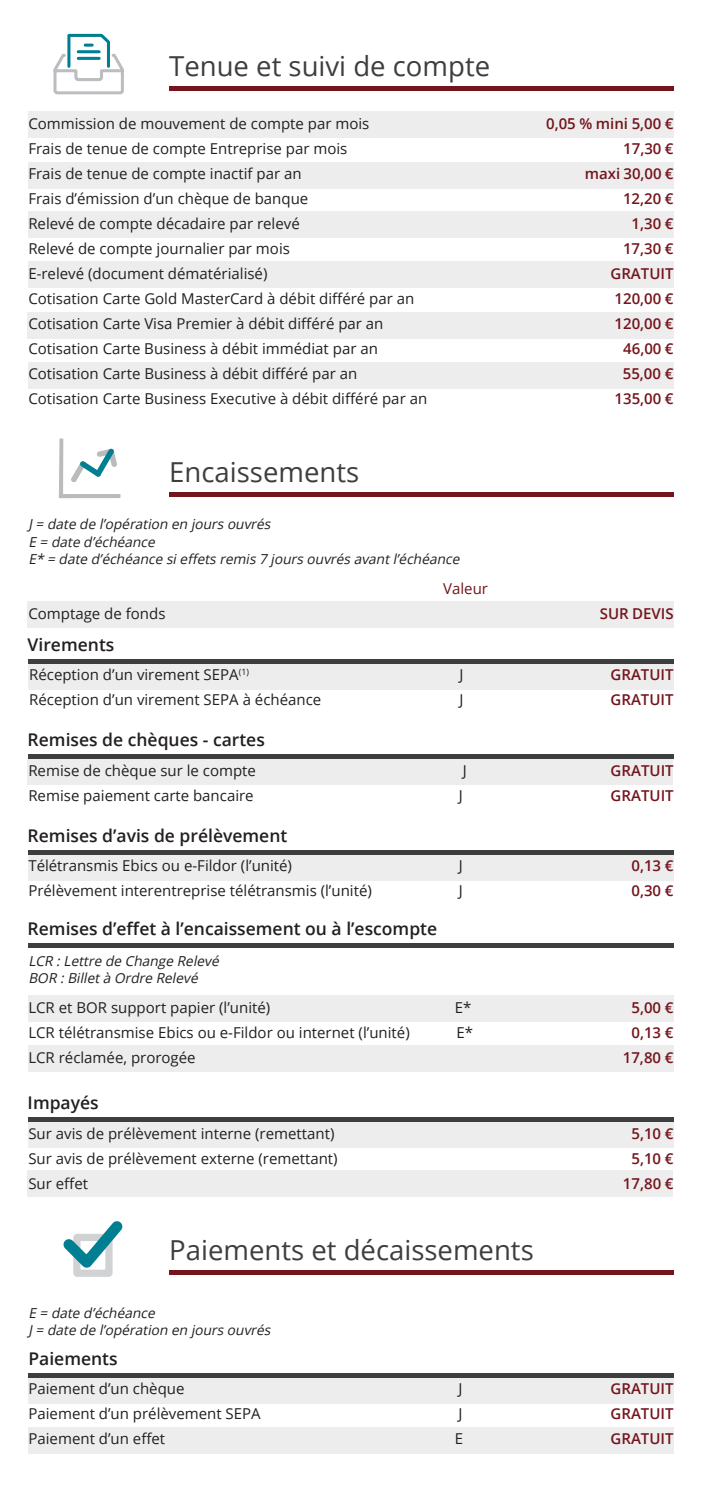
<style>
.page{position:relative;width:702px;height:1489px;background:#fff}
.page>*{position:absolute;margin:0;border:0;box-sizing:border-box;transform-origin:0 0}
.t1{font:27.5px "Open Sans";color:#3e3e3e}
.t2{font:600 17.5px "Open Sans";color:#231f20}
.t3{font:15px "Open Sans";color:#231f20}
.t4{font:600 15px "Open Sans";color:#74141c}
.t5{font:15px "Open Sans";color:#74141c}
.t6{font:italic 13.75px "Open Sans";color:#231f20}
</style>
<div class="page">
<div style="left:28px;top:1427px;width:645px;height:26px;background:#ededed"></div>
<div style="left:28px;top:1377px;width:645px;height:26px;background:#ededed"></div>
<div style="left:28px;top:1170px;width:645px;height:26px;background:#ededed"></div>
<div style="left:28px;top:1121px;width:645px;height:26px;background:#ededed"></div>
<div style="left:28px;top:1045px;width:645px;height:26px;background:#ededed"></div>
<div style="left:28px;top:995px;width:645px;height:26px;background:#ededed"></div>
<div style="left:28px;top:854px;width:645px;height:26px;background:#ededed"></div>
<div style="left:28px;top:758px;width:645px;height:26px;background:#ededed"></div>
<div style="left:28px;top:663px;width:645px;height:26px;background:#ededed"></div>
<div style="left:28px;top:601px;width:645px;height:26px;background:#ededed"></div>
<div style="left:28px;top:362px;width:645px;height:26px;background:#ededed"></div>
<div style="left:28px;top:312px;width:645px;height:26px;background:#ededed"></div>
<div style="left:28px;top:262px;width:645px;height:26px;background:#ededed"></div>
<div style="left:28px;top:211px;width:645px;height:26px;background:#ededed"></div>
<div style="left:28px;top:162px;width:645px;height:26px;background:#ededed"></div>
<div style="left:28px;top:112px;width:645px;height:26px;background:#ededed"></div>
<div style="left:169px;top:86px;width:504px;height:5px;background:#74141c"></div>
<div style="left:28px;top:659px;width:645px;height:5px;background:#3e3e3e"></div>
<div style="left:169px;top:492px;width:504px;height:5px;background:#74141c"></div>
<hr style="left:28px;top:754px;width:645px;height:4px;background:#3e3e3e">
<div style="left:28px;top:849px;width:645px;height:5px;background:#3e3e3e"></div>
<hr style="left:28px;top:943px;width:645px;height:4px;background:#3e3e3e">
<hr style="left:28px;top:1117px;width:645px;height:4px;background:#3e3e3e">
<hr style="left:169px;top:1270px;width:504px;height:4px;background:#74141c">
<div style="left:28px;top:1372px;width:645px;height:5px;background:#3e3e3e"></div>
<svg style="left:53px;top:33px;width:71px;height:62px"></svg>
<svg style="left:59px;top:438px;width:61px;height:60px"></svg>
<svg style="left:63px;top:1221px;width:60px;height:56px"></svg>
<p class="t1" style="left:169px;top:47px;width:322px">Tenue et suivi de compte</p>
<p class="t3" style="left:28px;top:113px;width:342px">Commission de mouvement de compte par mois</p>
<p class="t4" style="left:546px;top:113px;width:129px">0,05 % mini 5,00 €</p>
<p class="t3" style="left:28px;top:138px;width:320px">Frais de tenue de compte Entreprise par mois</p>
<p class="t4" style="left:623px;top:138px;width:52px">17,30 €</p>
<p class="t3" style="left:28px;top:163px;width:275px">Frais de tenue de compte inactif par an</p>
<p class="t4" style="left:584px;top:163px;width:90px">maxi 30,00 €</p>
<p class="t3" style="left:28px;top:188px;width:281px">Frais d’émission d’un chèque de banque</p>
<p class="t4" style="left:623px;top:188px;width:52px">12,20 €</p>
<p class="t3" style="left:28px;top:213px;width:273px">Relevé de compte décadaire par relevé</p>
<p class="t4" style="left:631px;top:213px;width:44px">1,30 €</p>
<p class="t3" style="left:28px;top:238px;width:263px">Relevé de compte journalier par mois</p>
<p class="t4" style="left:623px;top:238px;width:52px">17,30 €</p>
<p class="t3" style="left:28px;top:263px;width:241px">E-relevé (document dématérialisé)</p>
<p class="t4" style="left:610px;top:263px;width:65px">GRATUIT</p>
<p class="t3" style="left:28px;top:288px;width:387px">Cotisation Carte Gold MasterCard à débit différé par an</p>
<p class="t4" style="left:614px;top:288px;width:61px">120,00 €</p>
<p class="t3" style="left:28px;top:313px;width:356px">Cotisation Carte Visa Premier à débit différé par an</p>
<p class="t4" style="left:614px;top:313px;width:61px">120,00 €</p>
<p class="t3" style="left:28px;top:338px;width:351px">Cotisation Carte Business à débit immédiat par an</p>
<p class="t4" style="left:623px;top:338px;width:52px">46,00 €</p>
<p class="t3" style="left:28px;top:363px;width:330px">Cotisation Carte Business à débit différé par an</p>
<p class="t4" style="left:622px;top:363px;width:52px">55,00 €</p>
<p class="t3" style="left:28px;top:388px;width:400px">Cotisation Carte Business Executive à débit différé par an</p>
<p class="t4" style="left:614px;top:388px;width:61px">135,00 €</p>
<p class="t1" style="left:169px;top:453px;width:191px">Encaissements</p>
<p class="t6" style="left:28px;top:515px;width:247px">J = date de l’opération en jours ouvrés</p>
<p class="t6" style="left:28px;top:532px;width:131px">E = date d’échéance</p>
<p class="t6" style="left:28px;top:550px;width:436px">E* = date d’échéance sieffets remis 7 jours ouvrés avantl’échéance</p>
<p class="t5" style="left:443px;top:578px;width:46px">Valeur</p>
<p class="t3" style="left:28px;top:603px;width:139px">Comptage de fonds</p>
<p class="t4" style="left:599px;top:603px;width:75px">SUR DEVIS</p>
<p class="t2" style="left:28px;top:633px;width:88px">Virements</p>
<p class="t3" style="left:29px;top:664px;width:221px">Réception d’un virement SEPA<sup>(1)</sup></p>
<p class="t3" style="left:459px;top:664px;width:6px">J</p>
<p class="t4" style="left:610px;top:664px;width:65px">GRATUIT</p>
<p class="t3" style="left:29px;top:689px;width:293px">Réception d’un virement SEPA à échéance</p>
<p class="t3" style="left:459px;top:689px;width:6px">J</p>
<p class="t4" style="left:610px;top:689px;width:65px">GRATUIT</p>
<p class="t2" style="left:28px;top:727px;width:239px">Remises de chèques - cartes</p>
<p class="t3" style="left:28px;top:760px;width:229px">Remise de chèque sur le compte</p>
<p class="t3" style="left:463px;top:760px;width:6px">J</p>
<p class="t4" style="left:610px;top:760px;width:65px">GRATUIT</p>
<p class="t3" style="left:28px;top:785px;width:227px">Remise paiement carte bancaire</p>
<p class="t3" style="left:459px;top:785px;width:6px">J</p>
<p class="t4" style="left:610px;top:785px;width:65px">GRATUIT</p>
<p class="t2" style="left:28px;top:823px;width:261px">Remises d’avis de prélèvement</p>
<p class="t3" style="left:28px;top:855px;width:265px">Télétransmis Ebics ou e-Fildor (l’unité)</p>
<p class="t3" style="left:459px;top:855px;width:6px">J</p>
<p class="t4" style="left:631px;top:855px;width:44px">0,13 €</p>
<p class="t3" style="left:28px;top:880px;width:345px">Prélèvement interentreprise télétransmis (l’unité)</p>
<p class="t3" style="left:459px;top:880px;width:6px">J</p>
<p class="t4" style="left:631px;top:880px;width:44px">0,30 €</p>
<p class="t2" style="left:28px;top:917px;width:411px">Remises d’effet à l’encaissement ou à l’escompte</p>
<p class="t6" style="left:28px;top:951px;width:195px">LCR :Lettre de Change Relevé</p>
<p class="t6" style="left:28px;top:968px;width:174px">BOR :Billetà Ordre Relevé</p>
<p class="t3" style="left:28px;top:997px;width:243px">LCR et BOR support papier (l’unité)</p>
<p class="t3" style="left:455px;top:997px;width:18px">E*</p>
<p class="t4" style="left:631px;top:997px;width:44px">5,00 €</p>
<p class="t3" style="left:28px;top:1022px;width:383px">LCR télétransmise Ebics ou e-Fildor ou internet (l’unité)</p>
<p class="t3" style="left:456px;top:1022px;width:18px">E*</p>
<p class="t4" style="left:631px;top:1022px;width:44px">0,13 €</p>
<p class="t3" style="left:28px;top:1047px;width:169px">LCR réclamée, prorogée</p>
<p class="t4" style="left:622px;top:1047px;width:52px">17,80 €</p>
<p class="t2" style="left:28px;top:1090px;width:73px">Impayés</p>
<p class="t3" style="left:28px;top:1123px;width:307px">Sur avis de prélèvement interne (remettant)</p>
<p class="t4" style="left:631px;top:1123px;width:44px">5,10 €</p>
<p class="t3" style="left:28px;top:1148px;width:311px">Sur avis de prélèvement externe (remettant)</p>
<p class="t4" style="left:631px;top:1148px;width:44px">5,10 €</p>
<p class="t3" style="left:28px;top:1173px;width:61px">Sur effet</p>
<p class="t4" style="left:623px;top:1173px;width:52px">17,80 €</p>
<p class="t1" style="left:169px;top:1230px;width:366px">Paiements et décaissements</p>
<p class="t6" style="left:28px;top:1302px;width:131px">E = date d’échéance</p>
<p class="t6" style="left:28px;top:1320px;width:247px">J = date de l’opération en jours ouvrés</p>
<p class="t2" style="left:28px;top:1346px;width:91px">Paiements</p>
<p class="t3" style="left:28px;top:1378px;width:157px">Paiement d’un chèque</p>
<p class="t3" style="left:458px;top:1378px;width:6px">J</p>
<p class="t4" style="left:610px;top:1378px;width:65px">GRATUIT</p>
<p class="t3" style="left:28px;top:1403px;width:234px">Paiement d’un prélèvement SEPA</p>
<p class="t3" style="left:458px;top:1403px;width:6px">J</p>
<p class="t4" style="left:610px;top:1403px;width:65px">GRATUIT</p>
<p class="t3" style="left:28px;top:1428px;width:138px">Paiement d’un effet</p>
<p class="t3" style="left:454px;top:1428px;width:10px">E</p>
<p class="t4" style="left:610px;top:1428px;width:65px">GRATUIT</p>
</div>
